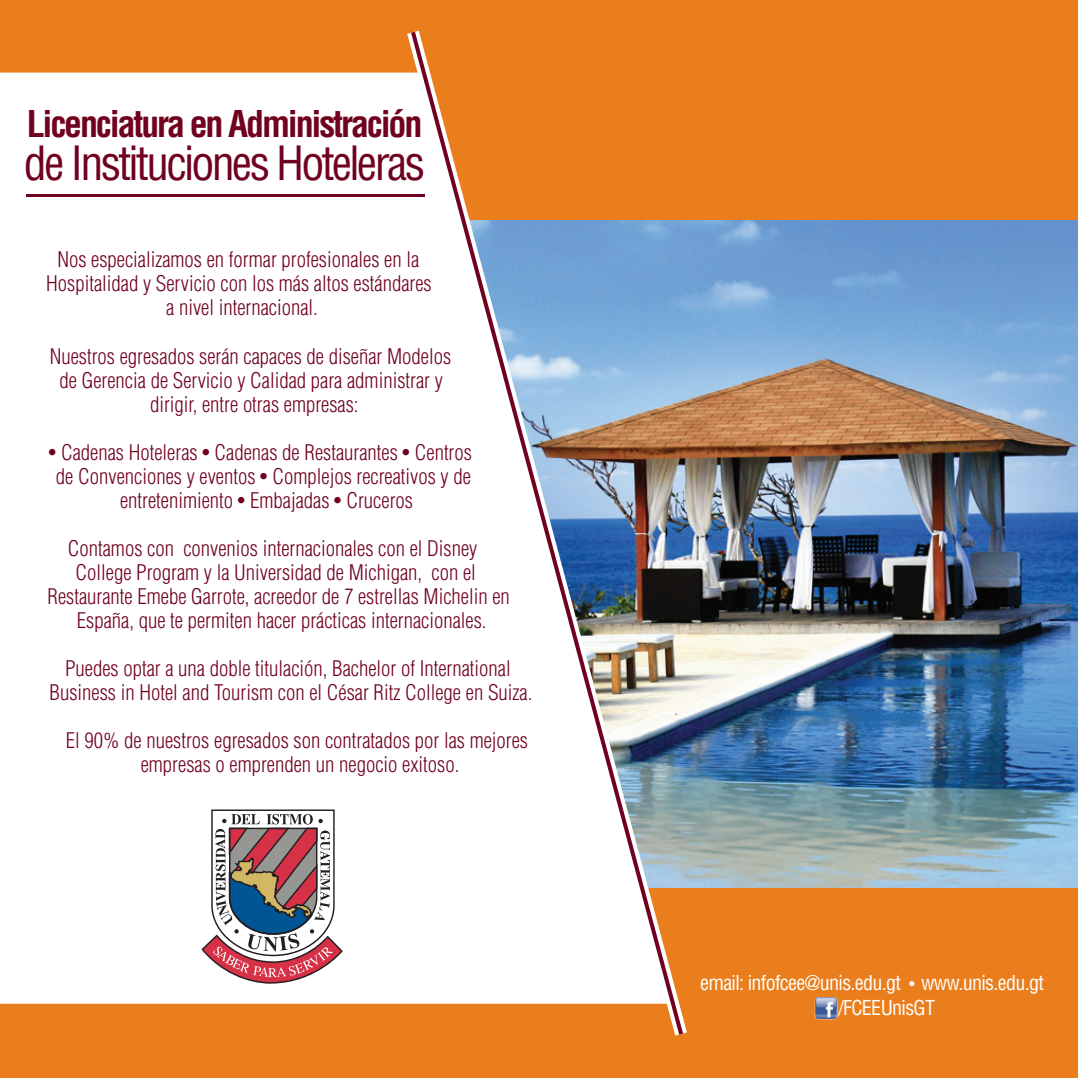
<style>
.page{position:relative;width:1078px;height:1078px;background:#fff}
.page>*{position:absolute;margin:0;border:0;box-sizing:border-box;transform-origin:0 0}
.t1{font:condensed 46px "Helvetica";letter-spacing:-.06em;color:#70021f}
.t2{font:700 condensed 36px "Helvetica";letter-spacing:-.06em;color:#70021f}
.t3{font:300 condensed 21px/24px "Helvetica";color:#70021f;text-align:center}
.t4{font:condensed 20px/25px "Helvetica";letter-spacing:-.035em;color:#fff}
.s1{font-weight:400}
.s2{font-size:16.8px}
</style>
<div class="page">
<div style="left:0;top:0;width:1077px;height:1077px;background:#ea7e1d"></div>
<img style="left:695px;top:221px;width:382px;height:666px">
<div style="left:0;top:72px;width:398px;height:931px;background:#fff"></div>
<svg style="left:398px;top:30px;width:297px;height:1006px"></svg>
<svg style="left:411px;top:32px;width:272px;height:1002px"></svg>
<img style="left:814px;top:997px;width:23px;height:21px">
<hr style="left:26px;top:194px;width:398px;height:3px;background:#70021f">
<svg style="left:201px;top:809px;width:142px;height:175px;background:#b49ca2"></svg>
<h2 class="t2" style="left:27px;top:101px;width:397px">Licenciatura en Administración</h2>
<h1 class="t1" style="left:24px;top:134px;width:403px">de Instituciones Hoteleras</h1>
<p class="t3" style="left:46px;top:247px;width:387px">Nos especializamos en formar profesionales en la<br>Hospitalidad y Servicio con los más altos estándares a nivel internacional.</p>
<p class="t3" style="left:50px;top:343px;width:403px">Nuestros egresados serán capaces de diseñar Modelos de Gerencia de Servicio y Calidad para administrar y dirigir, entre otras empresas:</p>
<p class="t3" style="left:49px;top:440px;width:424px"><span class="s1">•</span> Cadenas Hoteleras <span class="s1">•</span> Cadenas de Restaurantes <span class="s1">•</span> Centros de Convenciones y eventos <span class="s1">•</span> Complejos recreativos y de entretenimiento <span class="s1">•</span> Embajadas <span class="s1">•</span> Cruceros</p>
<p class="t3" style="left:48px;top:536px;width:463px">Contamos con convenios internacionales con el Disney College Program y la Universidad de Michigan, con el Restaurante Emebe Garrote, acreedor de 7 estrellas Michelin en España, que te permiten hacer prácticas internacionales.</p>
<p class="t3" style="left:50px;top:656px;width:484px">Puedes optar a una doble titulación, Bachelor of International<br>Business in Hotel and Tourism con el César Ritz College en Suiza.</p>
<p class="t3" style="left:66px;top:728px;width:463px">El 90% de nuestros egresados son contratados por las mejores empresas o emprenden un negocio exitoso.</p>
<p class="t4" style="left:838px;top:969px;width:207px;text-indent:-138px">email: infofcee@unis.edu.gt <span class="s2">•</span> www.unis.edu.gt /FCEEUnisGT</p>
</div>
